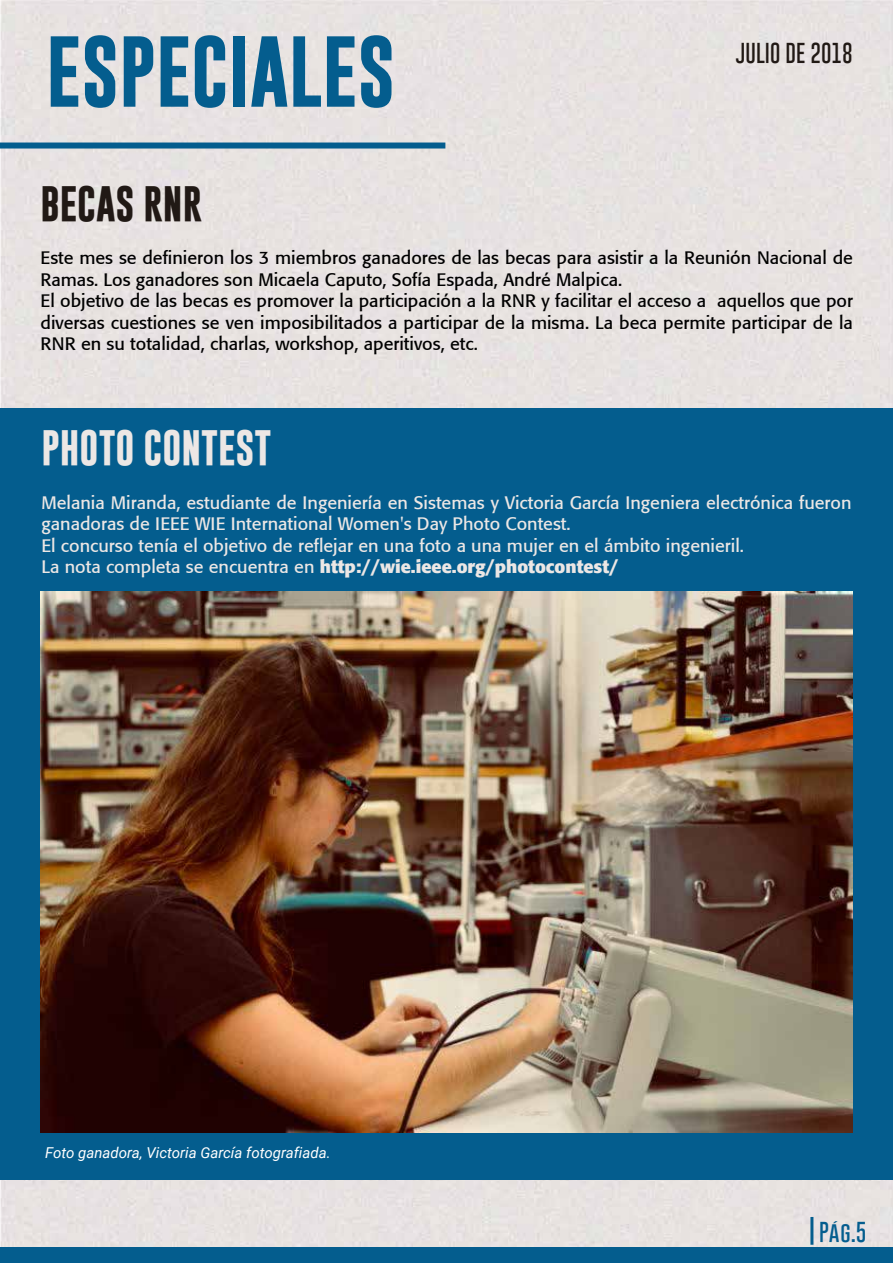
<style>
.page{position:relative;width:893px;height:1263px;background:#fff}
.page>*{position:absolute;margin:0;border:0;box-sizing:border-box;transform-origin:0 0}
.t1{font:700 72px "Gobold";color:#045d8e}
.t2{font:700 36px "Gobold";color:#ece7e5}
.t3{font:700 36px "Gobold";color:#211915}
.t4{font:100 21px "Gobold";color:#211915}
.t5{font:100 21px "Gobold";color:#045d8e}
.t6{font:18px/21.6px "Formata";color:#000}
.t7{font:18px/21.6px "Formata";color:#ece7e5}
.t8{font:italic 15px "Roboto";color:#fff}
.s1{font-weight:700}
</style>
<div class="page">
<div style="left:0;top:0;width:878px;height:1248px;background:#e7e2e1"></div>
<img style="left:878px;top:0;width:1px;height:1248px">
<div style="left:879px;top:0;width:14px;height:1248px;background:#e7e2e3"></div>
<div style="left:0;top:1248px;width:893px;height:15px;background:#045d8e"></div>
<div style="left:1px;top:408px;width:892px;height:772px;background:#045d8e"></div>
<hr style="left:810px;top:1217px;width:3px;height:28px;background:#045d8e">
<div style="left:0;top:143px;width:445px;height:6px;background:#045d8e"></div>
<img style="left:40px;top:591px;width:813px;height:542px">
<h1 class="t1" style="left:46px;top:25px;width:351px">ESPECIALES</h1>
<p class="t4" style="left:736px;top:39px;width:119px">JULIO DE 2018</p>
<h2 class="t3" style="left:41px;top:180px;width:163px">BECAS RNR</h2>
<p class="t6" style="left:41px;top:247px;width:814px">Este mes se definieron los 3 miembros ganadores de las becas para asistir a la Reunión Nacional de Ramas. Los ganadores son Micaela Caputo, Sofía Espada, André Malpica.<br>El objetivo de las becas es promover la participación a la RNR y facilitar el acceso a aquellos que por diversas cuestiones se ven imposibilitados a participar de la misma. La beca permite participar de la RNR en su totalidad, charlas, workshop, aperitivos, etc.</p>
<h2 class="t2" style="left:41px;top:425px;width:232px">PHOTO CONTEST</h2>
<p class="t7" style="left:41px;top:491px;width:812px">Melania Miranda, estudiante de Ingeniería en Sistemas y Victoria García Ingeniera electrónica fueron ganadoras de IEEE WIE International Women's Day Photo Contest.<br>El concurso tenía el objetivo de reflejar en una foto a una mujer en el ámbito ingenieril.<br>La nota completa se encuentra en <span class="s1">http://wie.ieee.org/photocontest/</span></p>
<p class="t8" style="left:45px;top:1142px;width:287px">Foto ganadora, Victoria García fotografiada.</p>
<p class="t5" style="left:819px;top:1219px;width:49px">Pág.5</p>
</div>
